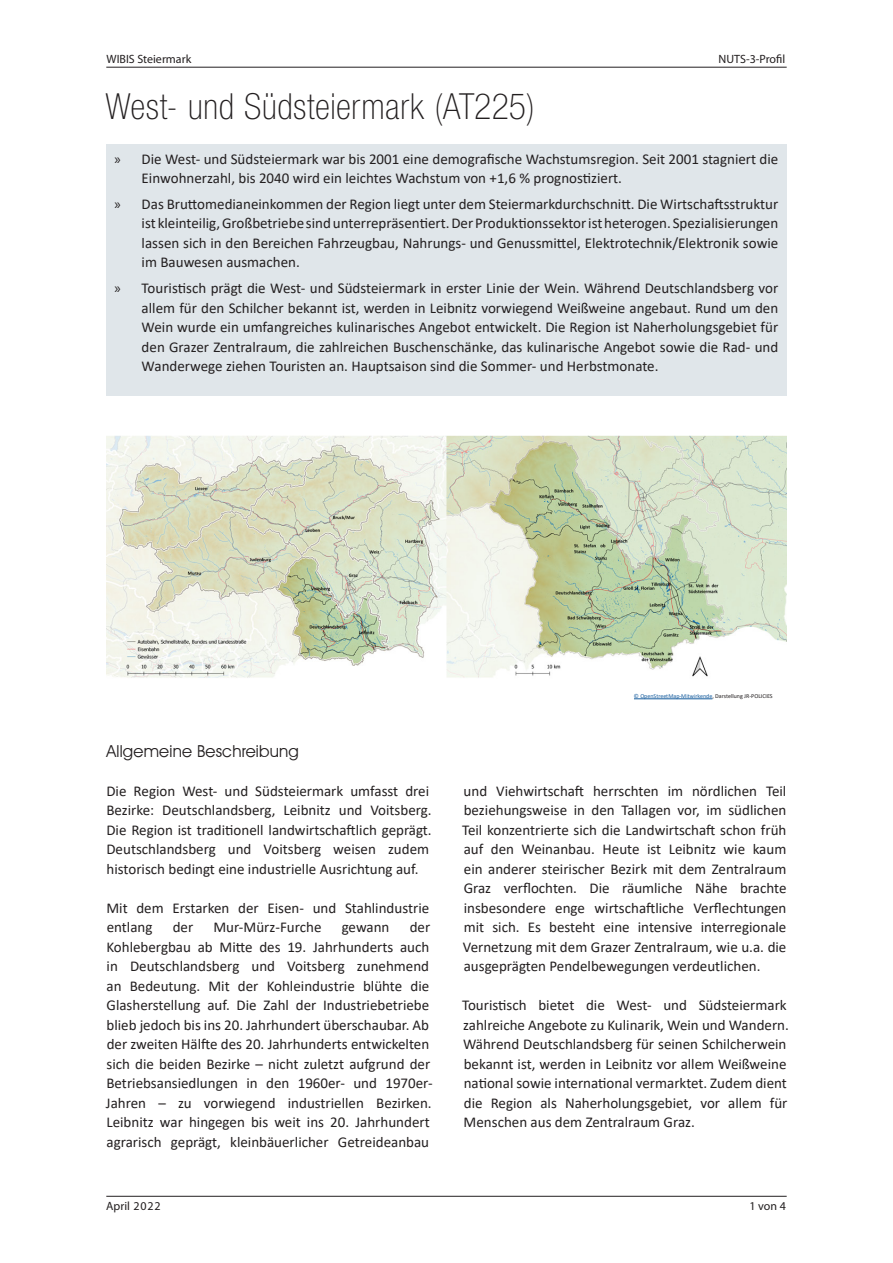
<style>
.page{position:relative;width:893px;height:1263px;background:#fff}
.page>*{position:absolute;margin:0;border:0;box-sizing:border-box;transform-origin:0 0}
.jr_title{font:100 condensed 36px "Helvetica Neue LT Pro";letter-spacing:.02em;color:#231f20}
.Überschrift_1_T{font:16.5px "Avant Garde IT Cby BT Book";letter-spacing:.01em;color:#231f20}
.Fließtext_T{font:15px/19.5px "Calibri";color:#231f20}
.t1{font:12px "Myriad Pro";color:#231f20}
.Fließtext_T-2{font:6px "Calibri";color:#175d9e}
.s1{font-family:"Myriad Pro"}
.s2{color:#231f20}
</style>
<div class="page">
<hr style="left:106px;top:67px;width:681px;height:1px;background:#231f20">
<hr style="left:106px;top:1196px;width:681px;height:1px;background:#231f20">
<div style="left:106px;top:144px;width:681px;height:251px;background:#e0e6ea"></div>
<img style="left:106px;top:435px;width:681px;height:243px">
<hr style="left:634px;top:698px;width:78px;height:1px;background:#175d9e">
<p class="t1" style="left:107px;top:51px;width:86px">WIBIS Steiermark</p>
<p class="t1" style="left:718px;top:51px;width:68px">NUTS-3-Profil</p>
<p class="jr_title" style="left:105px;top:87px;width:431px">West- und Südsteiermark (AT225)</p>
<p class="Fließtext_T" style="left:142px;top:148px;width:638px;text-indent:-27px"><span class="s1">»</span> Die West- und Südsteiermark war bis 2001 eine demografische Wachstumsregion. Seit 2001 stagniert die<br>Einwohnerzahl, bis 2040 wird ein leichtes Wachstum von +1,6 % prognostiziert.</p>
<p class="Fließtext_T" style="left:142px;top:194px;width:638px;text-align:justify;text-indent:-27px"><span class="s1">»</span> Das Bruttomedianeinkommen der Region liegt unter dem Steiermarkdurchschnitt. Die Wirtschaftsstruktur ist kleinteilig, Großbetriebe sind unterrepräsentiert. Der Produktionssektor ist heterogen. Spezialisierungen lassen sich in den Bereichen Fahrzeugbau, Nahrungs- und Genussmittel, Elektrotechnik/Elektronik sowie im Bauwesen ausmachen.</p>
<p class="Fließtext_T" style="left:142px;top:278px;width:638px;text-align:justify;text-indent:-27px"><span class="s1">»</span> Touristisch prägt die West- und Südsteiermark in erster Linie der Wein. Während Deutschlandsberg vor allem für den Schilcher bekannt ist, werden in Leibnitz vorwiegend Weißweine angebaut. Rund um den Wein wurde ein umfangreiches kulinarisches Angebot entwickelt. Die Region ist Naherholungsgebiet für den Grazer Zentralraum, die zahlreichen Buschenschänke, das kulinarische Angebot sowie die Rad- und Wanderwege ziehen Touristen an. Hauptsaison sind die Sommer- und Herbstmonate.</p>
<p class="Überschrift_1_T" style="left:106px;top:741px;width:194px">Allgemeine Beschreibung</p>
<p class="Fließtext_T" style="left:106px;top:780px;width:327px">Die Region West- und Südsteiermark umfasst drei Bezirke: Deutschlandsberg, Leibnitz und Voitsberg.<br>Die Region ist traditionell landwirtschaftlich geprägt.<br>Deutschlandsberg und Voitsberg weisen zudem historisch bedingt eine industrielle Ausrichtung auf.</p>
<p class="Fließtext_T" style="left:106px;top:897px;width:324px">Mit dem Erstarken der Eisen- und Stahlindustrie entlang</p>
<p class="Fließtext_T" style="left:173px;top:917px;width:22px">der</p>
<p class="Fließtext_T" style="left:213px;top:917px;width:110px">Mur-Mürz-Furche</p>
<p class="Fließtext_T" style="left:342px;top:917px;width:49px">gewann</p>
<p class="Fließtext_T" style="left:106px;top:917px;width:328px;text-indent:304px">der Kohlebergbau ab Mitte des 19. Jahrhunderts auch in Deutschlandsberg und Voitsberg zunehmend an Bedeutung. Mit der Kohleindustrie blühte die Glasherstellung auf. Die Zahl der Industriebetriebe blieb jedoch bis ins 20. Jahrhundert überschaubar. Ab der zweiten Hälfte des 20. Jahrhunderts entwickelten sich die beiden Bezirke – nicht zuletzt aufgrund der Betriebsansiedlungen in den 1960er- und 1970er-Jahren – zu vorwiegend industriellen Bezirken.<br>Leibnitz war hingegen bis weit ins 20. Jahrhundert agrarisch geprägt, kleinbäuerlicher Getreideanbau</p>
<p class="Fließtext_T-2" style="left:634px;top:692px;width:140px">© OpenStreetMap-Mitwirkende<span class="s2">, Darstellung JR-POLICIES</span></p>
<p class="Fließtext_T" style="left:462px;top:780px;width:326px;text-align:justify">und Viehwirtschaft herrschten im nördlichen Teil beziehungsweise in den Tallagen vor, im südlichen Teil konzentrierte sich die Landwirtschaft schon früh auf den Weinanbau. Heute ist Leibnitz wie kaum ein anderer steirischer Bezirk mit dem Zentralraum Graz verflochten. Die räumliche Nähe brachte insbesondere enge wirtschaftliche Verflechtungen mit sich. Es besteht eine intensive interregionale Vernetzung mit dem Grazer Zentralraum, wie u.a. die ausgeprägten Pendelbewegungen verdeutlichen.</p>
<p class="Fließtext_T" style="left:462px;top:995px;width:328px">Touristisch bietet die West- und Südsteiermark zahlreiche Angebote zu Kulinarik, Wein und Wandern.<br>Während Deutschlandsberg für seinen Schilcherwein bekannt ist, werden in Leibnitz vor allem Weißweine national sowie international vermarktet. Zudem dient die Region als Naherholungsgebiet, vor allem für Menschen aus dem Zentralraum Graz.</p>
<p class="t1" style="left:106px;top:1199px;width:56px">April 2022</p>
<p class="t1" style="left:749px;top:1199px;width:38px">1 von 4</p>
</div>
